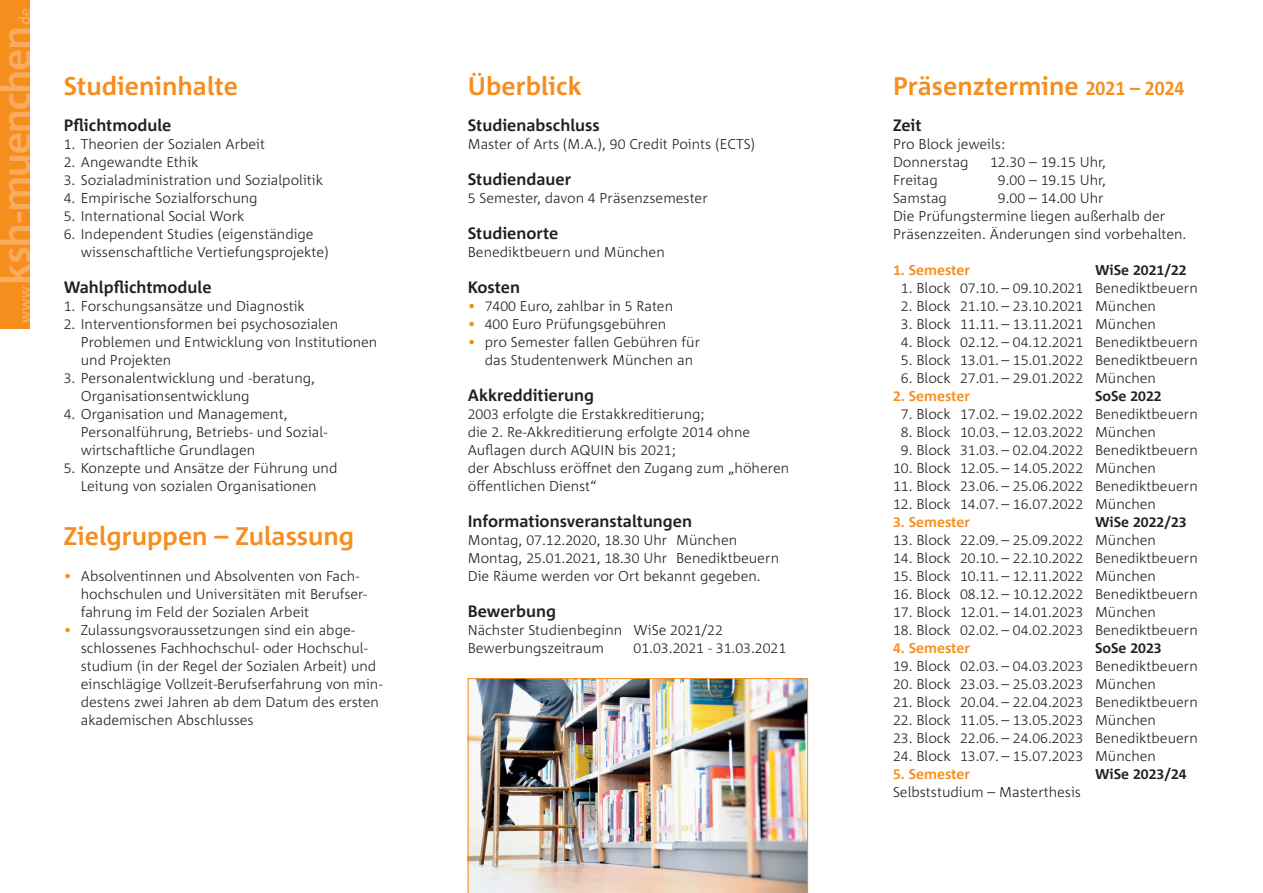
<style>
.page{position:relative;width:1263px;height:893px;background:#fff}
.page>*{position:absolute;margin:0;border:0;box-sizing:border-box;transform-origin:0 0}
.t1{font:700 25.5px "Corpid";color:#f68e1e}
.t2{font:700 16.5px "Corpid";color:#231f20}
.t3{font:300 14.25px/18px "Corpid";color:#231f20}
.t4{font:700 14.25px "Corpid";color:#f68e1e}
.t5{font:700 14.25px "Corpid";color:#231f20}
.s1{color:#f68e1e}
.s2{font-size:19.8px}
</style>
<div class="page">
<div style="left:0;top:0;width:30px;height:329px;background:#f68e1e"></div>
<svg style="left:0;top:9px;width:30px;height:314px"></svg>
<img style="left:468px;top:678px;width:340px;height:215px">
<h1 class="t1" style="left:64px;top:70px;width:176px">Studieninhalte</h1>
<p class="t2" style="left:64px;top:115px;width:109px">Pflichtmodule</p>
<p class="t3" style="left:64px;top:135px;width:203px">1. Theorien der Sozialen Arbeit</p>
<p class="t3" style="left:64px;top:153px;width:136px">2. Angewandte Ethik</p>
<p class="t3" style="left:64px;top:171px;width:261px">3. Sozialadministration und Sozialpolitik</p>
<p class="t3" style="left:64px;top:189px;width:195px">4. Empirische Sozialforschung</p>
<p class="t3" style="left:64px;top:207px;width:182px">5. International Social Work</p>
<p class="t3" style="left:81px;top:225px;width:250px;text-indent:-17px">6. Independent Studies (eigenständige wissenschaftliche Vertiefungsprojekte)</p>
<p class="t2" style="left:64px;top:277px;width:149px">Wahlpflichtmodule</p>
<p class="t3" style="left:64px;top:297px;width:243px">1. Forschungsansätze und Diagnostik</p>
<p class="t3" style="left:81px;top:315px;width:298px;text-indent:-17px">2. Interventionsformen bei psychosozialen<br>Problemen und Entwicklung von Institutionen und Projekten</p>
<p class="t3" style="left:81px;top:369px;width:236px;text-indent:-17px">3. Personalentwicklung und -beratung,<br>Organisationsentwicklung</p>
<p class="t3" style="left:81px;top:405px;width:247px;text-indent:-17px">4. Organisation und Management,<br>Personalführung, Betriebs- und Sozial&shy;wirtschaftliche Grundlagen</p>
<p class="t3" style="left:64px;top:459px;width:275px;text-align:center">5. Konzepte und Ansätze der Führung und<br>Leitung von sozialen Organisationen</p>
<h1 class="t1" style="left:64px;top:520px;width:292px">Zielgruppen – Zulassung</h1>
<p class="t3" style="left:81px;top:567px;width:288px;text-indent:-17px"><span class="s1">•</span> Absolventinnen und Absolventen von Fach&shy;hochschulen und Universitäten mit Berufser&shy;fahrung im Feld der Sozialen Arbeit</p>
<p class="t3" style="left:81px;top:621px;width:303px;text-indent:-17px"><span class="s1">•</span> Zulassungsvoraussetzungen sind ein abge&shy;schlossenes Fachhochschul- oder Hochschul&shy;studium (in der Regel der Sozialen Arbeit) und einschlägige Vollzeit-Berufserfahrung von min&shy;destens zwei Jahren ab dem Datum des ersten akademischen Abschlusses</p>
<h1 class="t1" style="left:468px;top:70px;width:115px">Überblick</h1>
<p class="t2" style="left:468px;top:115px;width:133px">Studienabschluss</p>
<p class="t3" style="left:468px;top:135px;width:289px">Master of Arts (M.A.), 90 Credit Points (ECTS)</p>
<p class="t2" style="left:468px;top:169px;width:105px">Studiendauer</p>
<p class="t3" style="left:468px;top:189px;width:241px">5 Semester, davon 4 Präsenzsemester</p>
<p class="t2" style="left:468px;top:223px;width:92px">Studienorte</p>
<p class="t3" style="left:468px;top:243px;width:199px">Benediktbeuern und München</p>
<p class="t2" style="left:468px;top:277px;width:54px">Kosten</p>
<p class="t3" style="left:468px;top:297px;width:207px"><span class="s1">•</span> 7400 Euro, zahlbar in 5 Raten</p>
<p class="t3" style="left:468px;top:315px;width:200px"><span class="s1">•</span> 400 Euro Prüfungsgebühren</p>
<p class="t3" style="left:485px;top:333px;width:217px;text-indent:-17px"><span class="s1">•</span> pro Semester fallen Gebühren für das Studentenwerk München an</p>
<p class="t2" style="left:468px;top:385px;width:128px">Akkredditierung</p>
<p class="t3" style="left:468px;top:405px;width:323px">2003 erfolgte die Erstakkreditierung;<br>die 2. Re-Akkreditierung erfolgte 2014 ohne Auflagen durch AQUIN bis 2021;<br>der Abschluss eröffnet den Zugang zum „höheren öffentlichen Dienst“</p>
<p class="t2" style="left:468px;top:511px;width:226px">Informationsveranstaltungen</p>
<p class="t3" style="left:468px;top:531px;width:313px">Montag, 07.12.2020, 18.30 Uhr München<br>Montag, 25.01.2021, 18.30 Uhr Benediktbeuern<br>Die Räume werden vor Ort bekannt gegeben.</p>
<p class="t2" style="left:468px;top:601px;width:90px">Bewerbung</p>
<p class="t3" style="left:468px;top:621px;width:257px">Nächster Studienbeginn WiSe 2021/22<br>Bewerbungszeitraum</p>
<p class="t3" style="left:634px;top:639px;width:154px">01.03.2021 - 31.03.2021</p>
<h1 class="t1" style="left:893px;top:70px;width:293px">Präsenztermine <span class="s2">2021 – 2024</span></h1>
<p class="t2" style="left:893px;top:115px;width:30px">Zeit</p>
<p class="t3" style="left:893px;top:135px;width:114px">Pro Block jeweils:<br>Donnerstag</p>
<p class="t3" style="left:990px;top:153px;width:118px">12.30 – 19.15 Uhr,</p>
<p class="t3" style="left:893px;top:171px;width:46px">Freitag</p>
<p class="t3" style="left:998px;top:171px;width:110px">9.00 – 19.15 Uhr,</p>
<p class="t3" style="left:893px;top:189px;width:56px">Samstag</p>
<p class="t3" style="left:893px;top:189px;width:295px;text-indent:105px">9.00 – 14.00 Uhr<br>Die Prüfungstermine liegen außerhalb der<br>Präsenzzeiten. Änderungen sind vorbehalten.</p>
<p class="t4" style="left:893px;top:261px;width:79px">1. Semester</p>
<p class="t5" style="left:1095px;top:261px;width:93px">WiSe 2021/22</p>
<p class="t3" style="left:901px;top:279px;width:299px">1. Block 07.10. – 09.10.2021 Benediktbeuern</p>
<p class="t3" style="left:901px;top:297px;width:257px">2. Block 21.10. – 23.10.2021 München</p>
<p class="t3" style="left:901px;top:315px;width:257px">3. Block 11.11. – 13.11.2021 München</p>
<p class="t3" style="left:901px;top:333px;width:299px">4. Block 02.12. – 04.12.2021 Benediktbeuern</p>
<p class="t3" style="left:901px;top:351px;width:299px">5. Block 13.01. – 15.01.2022 Benediktbeuern</p>
<p class="t3" style="left:901px;top:369px;width:257px">6. Block 27.01. – 29.01.2022 München</p>
<p class="t4" style="left:893px;top:387px;width:79px">2. Semester</p>
<p class="t5" style="left:1095px;top:387px;width:68px">SoSe 2022</p>
<p class="t3" style="left:901px;top:405px;width:299px">7. Block 17.02. – 19.02.2022 Benediktbeuern</p>
<p class="t3" style="left:901px;top:423px;width:257px">8. Block 10.03. – 12.03.2022 München</p>
<p class="t3" style="left:901px;top:441px;width:299px">9. Block 31.03. – 02.04.2022 Benediktbeuern</p>
<p class="t3" style="left:893px;top:459px;width:265px">10. Block 12.05. – 14.05.2022 München</p>
<p class="t3" style="left:893px;top:477px;width:306px">11. Block 23.06. – 25.06.2022 Benediktbeuern</p>
<p class="t3" style="left:893px;top:495px;width:265px">12. Block 14.07. – 16.07.2022 München</p>
<p class="t4" style="left:893px;top:513px;width:79px">3. Semester</p>
<p class="t5" style="left:1095px;top:513px;width:93px">WiSe 2022/23</p>
<p class="t3" style="left:893px;top:531px;width:265px">13. Block 22.09. – 25.09.2022 München</p>
<p class="t3" style="left:893px;top:549px;width:306px">14. Block 20.10. – 22.10.2022 Benediktbeuern</p>
<p class="t3" style="left:893px;top:567px;width:265px">15. Block 10.11. – 12.11.2022 München</p>
<p class="t3" style="left:893px;top:585px;width:306px">16. Block 08.12. – 10.12.2022 Benediktbeuern</p>
<p class="t3" style="left:893px;top:603px;width:265px">17. Block 12.01. – 14.01.2023 München</p>
<p class="t3" style="left:893px;top:621px;width:306px">18. Block 02.02. – 04.02.2023 Benediktbeuern</p>
<p class="t4" style="left:893px;top:639px;width:79px">4. Semester</p>
<p class="t5" style="left:1095px;top:639px;width:68px">SoSe 2023</p>
<p class="t3" style="left:893px;top:657px;width:306px">19. Block 02.03. – 04.03.2023 Benediktbeuern</p>
<p class="t3" style="left:893px;top:675px;width:265px">20. Block 23.03. – 25.03.2023 München</p>
<p class="t3" style="left:893px;top:693px;width:306px">21. Block 20.04. – 22.04.2023 Benediktbeuern</p>
<p class="t3" style="left:893px;top:711px;width:265px">22. Block 11.05. – 13.05.2023 München</p>
<p class="t3" style="left:893px;top:729px;width:306px">23. Block 22.06. – 24.06.2023 Benediktbeuern</p>
<p class="t3" style="left:893px;top:747px;width:265px">24. Block 13.07. – 15.07.2023 München</p>
<p class="t4" style="left:893px;top:765px;width:79px">5. Semester</p>
<p class="t5" style="left:1095px;top:765px;width:93px">WiSe 2023/24</p>
<p class="t3" style="left:893px;top:783px;width:189px">Selbststudium – Masterthesis</p>
</div>
